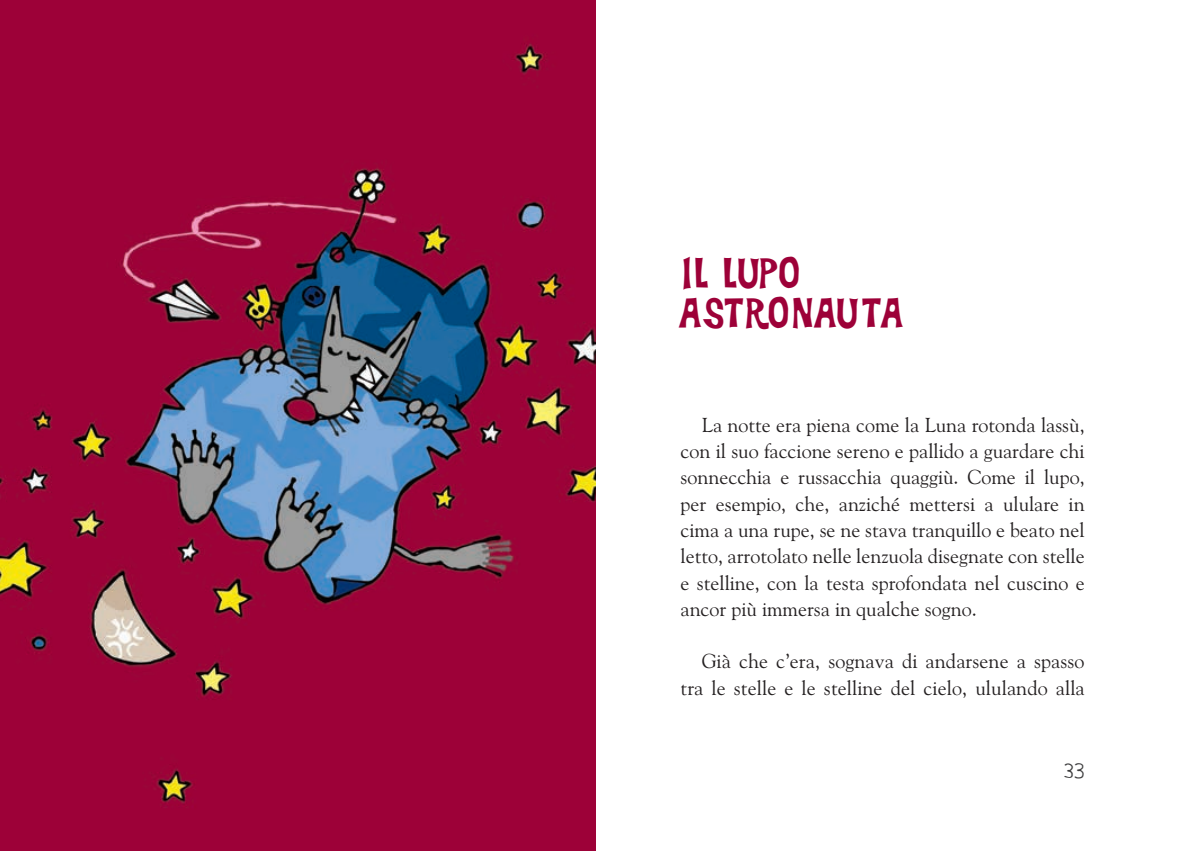
<style>
.page{position:relative;width:1191px;height:851px;background:#fff}
.page>*{position:absolute;margin:0;border:0;box-sizing:border-box;transform-origin:0 0}
.t1{font:36px/40.5px "Dick Van Dyke";letter-spacing:.05em;color:#9d0138}
.t2{font:21px "Gargle Rg";color:#3e3e3f}
.t3{font:20.25px/26.2px "Goudy Old Style BT";letter-spacing:.005em;color:#231f20;text-align:justify}
</style>
<div class="page">
<img style="left:0;top:0;width:595px;height:850px">
<h1 class="t1" style="left:680px;top:253px;width:225px">IL LUPO<br>ASTRONAUTA</h1>
<p class="t3" style="left:680px;top:411px;width:406px;text-indent:21px">La notte era piena come la Luna rotonda lassù, con il suo faccione sereno e pallido a guardare chi sonnecchia e russacchia quaggiù. Come il lupo, per esempio, che, anziché mettersi a ululare in cima a una rupe, se ne stava tranquillo e beato nel letto, arrotolato nelle lenzuola disegnate con stelle e stelline, con la testa sprofondata nel cuscino e ancor più immersa in qualche sogno.</p>
<p class="t3" style="left:680px;top:647px;width:406px;text-align:right">Già che c’era, sognava di andarsene a spasso tra le stelle e le stelline del cielo, ululando alla</p>
<p class="t2" style="left:1063px;top:758px;width:23px">33</p>
</div>
